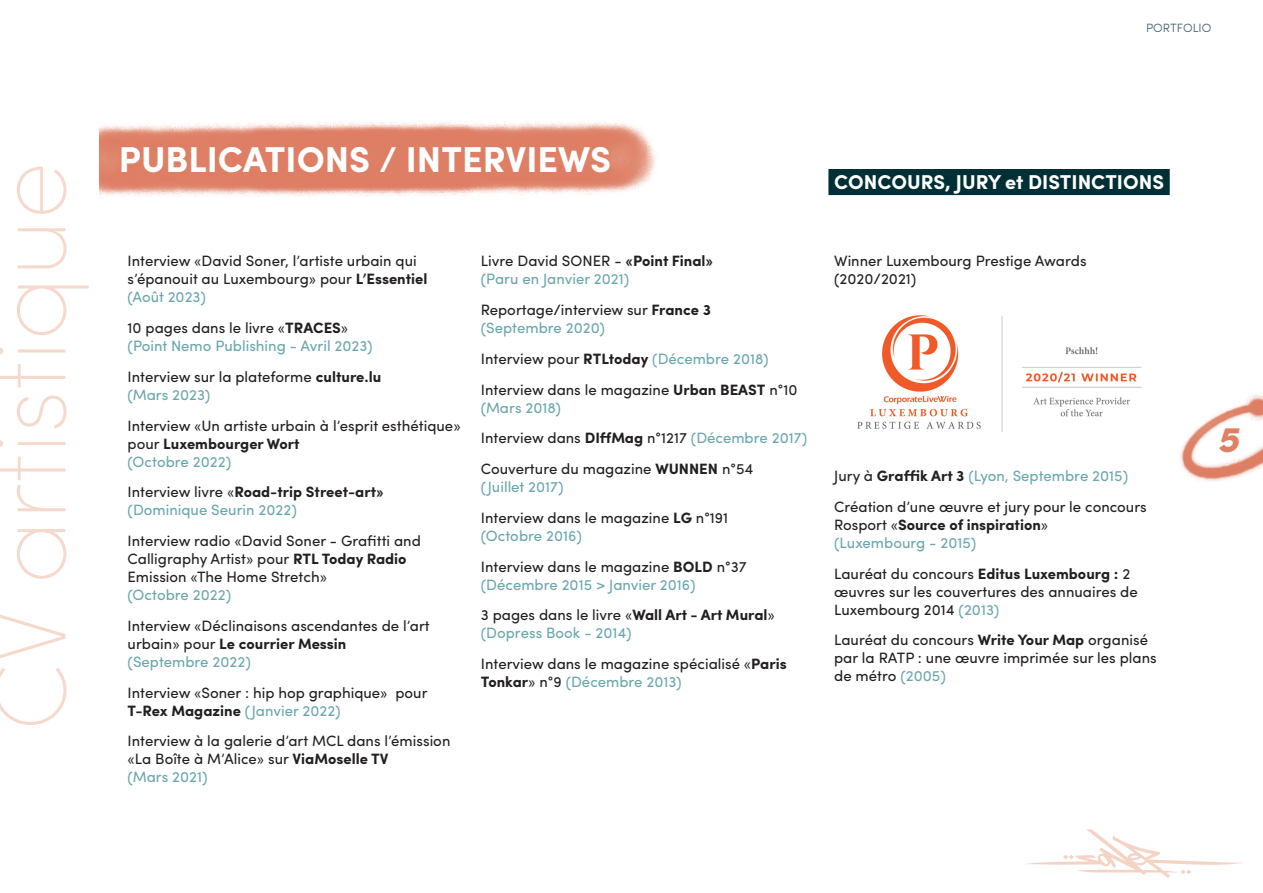
<style>
.page{position:relative;width:1263px;height:893px;background:#fff}
.page>*{position:absolute;margin:0;border:0;box-sizing:border-box;transform-origin:0 0}
.t1{font:200 102px "Sofia Pro";color:#f6d9cd}
.t2{font:700 36px "Sofia Pro";color:#fff}
.t3{font:italic 900 36px "Sofia Pro";color:#df8065}
.t4{font:700 20.1px "Sofia Pro";color:#fff}
.t5{font:15px/18px "Sofia Pro";color:#231f20}
.t6{font:15px "Sofia Pro";color:#69a7ad}
.t7{font:700 15px "Sofia Pro";color:#231f20}
.t8{font:300 12px "Sofia Pro";color:#395a6a}
.s1{font-weight:700}
.s2{font-weight:400}
.s3{color:#69a7ad}
.s4{color:#231f20}
.s5{font-weight:700;color:#231f20}
</style>
<div class="page">
<div style="left:828px;top:169px;width:342px;height:26px;background:#003035"></div>
<img style="left:100px;top:123px;width:96px;height:75px">
<img style="left:196px;top:121px;width:462px;height:76px">
<img style="left:857px;top:315px;width:285px;height:117px">
<svg style="left:1026px;top:829px;width:217px;height:49px"></svg>
<img style="left:1180px;top:394px;width:83px;height:88px">
<p class="t8" style="left:1146px;top:18px;width:67px">PORTFOLIO</p>
<p class="t1" style="left:-37px;top:731px;width:570px;rotate:-90deg">CV artistique</p>
<p class="t2" style="left:119px;top:132px;width:494px">PUBLICATIONS / INTERVIEWS</p>
<p class="t5" style="left:128px;top:251px;width:301px">Interview «David Soner, l’artiste urbain qui s’épanouit au Luxembourg» pour <span class="s1">L’Essentiel</span></p>
<p class="t6" style="left:128px;top:286px;width:80px">(Août 2023)</p>
<p class="t5" style="left:128px;top:318px;width:222px">10 pages dans le livre «<span class="s1">TRACES</span>»</p>
<p class="t6" style="left:128px;top:335px;width:247px">(Point Nemo Publishing - Avril 2023)</p>
<p class="t5" style="left:128px;top:367px;width:255px">Interview sur la plateforme <span class="s1">culture.lu</span></p>
<p class="t6" style="left:128px;top:384px;width:84px">(Mars 2023)</p>
<p class="t5" style="left:128px;top:415px;width:335px">Interview «Un artiste urbain à l’esprit esthétique» pour <span class="s1">Luxembourger Wort</span></p>
<p class="t6" style="left:128px;top:450px;width:105px">(Octobre 2022)</p>
<p class="t7" style="left:128px;top:481px;width:258px"><span class="s2">Interview livre «</span>Road-trip Street-art»</p>
<p class="t6" style="left:128px;top:499px;width:171px">(Dominique Seurin 2022)</p>
<p class="t5" style="left:128px;top:531px;width:295px">Interview radio «David Soner - Grafitti and<br>Calligraphy Artist» pour <span class="s1">RTL Today Radio</span></p>
<p class="t5" style="left:128px;top:567px;width:201px">Emission «The Home Stretch»</p>
<p class="t6" style="left:128px;top:584px;width:105px">(Octobre 2022)</p>
<p class="t5" style="left:128px;top:616px;width:304px">Interview «Déclinaisons ascendantes de l’art urbain» pour <span class="s1">Le courrier Messin</span></p>
<p class="t6" style="left:128px;top:651px;width:125px">(Septembre 2022)</p>
<p class="t5" style="left:128px;top:682px;width:301px">Interview «Soner : hip hop graphique» pour<br><span class="s1">T-Rex Magazine</span> <span class="s3">(Janvier 2022)</span></p>
<p class="t5" style="left:128px;top:731px;width:324px">Interview à la galerie d’art MCL dans l’émission «La Boîte à M’Alice» sur <span class="s1">ViaMoselle TV</span></p>
<p class="t6" style="left:128px;top:766px;width:81px">(Mars 2021)</p>
<p class="t5" style="left:481px;top:251px;width:234px">Livre David SONER - <span class="s1">«Point Final»</span></p>
<p class="t6" style="left:481px;top:268px;width:150px">(Paru en Janvier 2021)</p>
<p class="t5" style="left:481px;top:300px;width:232px">Reportage/interview sur <span class="s1">France 3</span></p>
<p class="t6" style="left:481px;top:317px;width:126px">(Septembre 2020)</p>
<p class="t6" style="left:481px;top:348px;width:289px"><span class="s4">Interview pour</span> <span class="s5">RTLtoday</span> (Décembre 2018)</p>
<p class="t5" style="left:481px;top:379px;width:318px">Interview dans le magazine <span class="s1">Urban BEAST</span> n°10 <span class="s3">(Mars 2018)</span></p>
<p class="t5" style="left:481px;top:428px;width:328px">Interview dans <span class="s1">DIffMag</span> n°1217 <span class="s3">(Décembre 2017)</span></p>
<p class="t5" style="left:481px;top:459px;width:274px">Couverture du magazine <span class="s1">WUNNEN</span> n°54</p>
<p class="t6" style="left:481px;top:476px;width:84px">(Juillet 2017)</p>
<p class="t5" style="left:481px;top:508px;width:249px">Interview dans le magazine <span class="s1">LG</span> n°191</p>
<p class="t6" style="left:481px;top:525px;width:103px">(Octobre 2016)</p>
<p class="t5" style="left:481px;top:556px;width:267px">Interview dans le magazine <span class="s1">BOLD</span> n°37</p>
<p class="t6" style="left:481px;top:573px;width:216px">(Décembre 2015 &gt; Janvier 2016)</p>
<p class="t5" style="left:481px;top:605px;width:296px">3 pages dans le livre «<span class="s1">Wall Art - Art Mural</span>»</p>
<p class="t6" style="left:481px;top:622px;width:152px">(Dopress Book - 2014)</p>
<p class="t5" style="left:481px;top:654px;width:307px">Interview dans le magazine spécialisé «<span class="s1">Paris<br>Tonkar</span>» n°9 <span class="s3">(Décembre 2013)</span></p>
<p class="t4" style="left:834px;top:167px;width:331px">CONCOURS, JURY et DISTINCTIONS</p>
<p class="t5" style="left:834px;top:251px;width:254px">Winner Luxembourg Prestige Awards (2020/2021)</p>
<p class="t6" style="left:834px;top:465px;width:295px"><span class="s4">Jury à</span> <span class="s5">Graffik Art 3</span> (Lyon, Septembre 2015)</p>
<p class="t5" style="left:834px;top:496px;width:314px">Création d’une œuvre et jury pour le concours<br>Rosport «<span class="s1">Source of inspiration</span>»</p>
<p class="t6" style="left:834px;top:531px;width:144px">(Luxembourg - 2015)</p>
<p class="t5" style="left:834px;top:563px;width:305px">Lauréat du concours <span class="s1">Editus Luxembourg :</span> 2 œuvres sur les couvertures des annuaires de<br>Luxembourg 2014 <span class="s3">(2013)</span></p>
<p class="t5" style="left:834px;top:630px;width:324px">Lauréat du concours <span class="s1">Write Your Map</span> organisé par la RATP : une œuvre imprimée sur les plans de métro <span class="s3">(2005)</span></p>
<h2 class="t3" style="left:1217px;top:411px;width:23px">5</h2>
</div>
